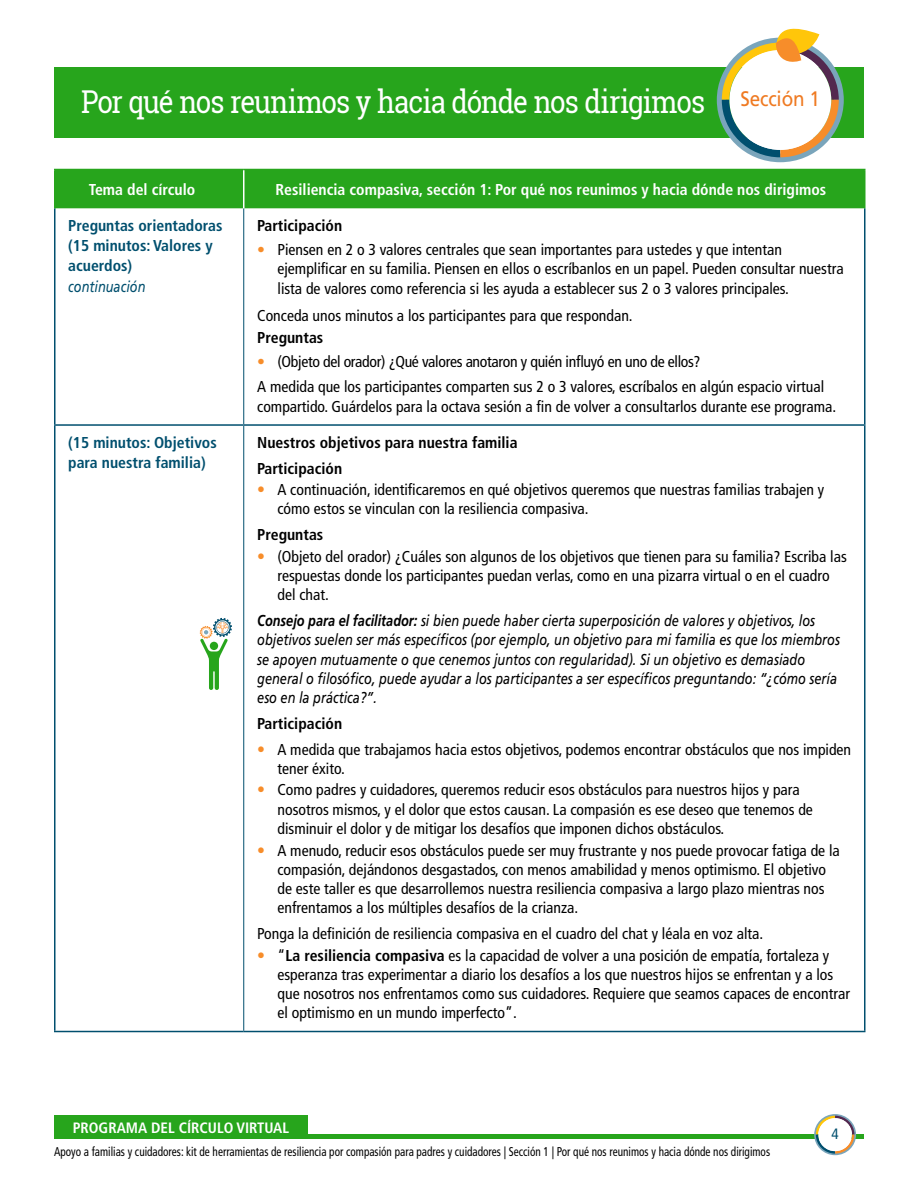
<style>
.page{position:relative;width:918px;height:1188px;background:#fff}
.page>*{position:absolute;margin:0;border:0;box-sizing:border-box;transform-origin:0 0}
.t1{font:31.5px "Roboto Slab";letter-spacing:-.035em;color:#fff;scale:.88 1}
.t2{font:condensed 15.75px/19px "Frutiger LT Std";color:#000}
.t3{font:italic 15.75px/19px "Frutiger LT Std";color:#000;scale:.81 1}
.t4{font:700 condensed 15.75px/26px "Frutiger LT Std";color:#000}
.t5{font:700 condensed 15.75px/20.2px "Frutiger LT Std";color:#004f6e}
.t6{font:700 condensed 15.75px "Frutiger LT Std";color:#fff}
.t7{font:italic 15.75px "Frutiger LT Std";color:#004f6e;scale:.81 1}
.t8{font:700 condensed 15px "Frutiger LT Std";color:#fff}
.t9{font:condensed 15px "Frutiger LT Std";color:#004f6e}
.t10{font:condensed 12.75px "Frutiger LT Std";color:#000;scale:.88 1}
.s1{color:#f78d2a}
.s2{font-size:16.5px;color:#f78d2a}
.s3{font-weight:700}
</style>
<div class="page">
<hr style="left:54px;top:1134px;width:810px;height:4px;background:#27a51c">
<svg style="left:814px;top:1114px;width:42px;height:41px"></svg>
<div style="left:818px;top:1118px;width:34px;height:33px;background:#fff;border-radius:50%"></div>
<div style="left:54px;top:1115px;width:254px;height:21px;background:#27a51c"></div>
<div style="left:54px;top:68px;width:810px;height:70px;background:#27a51c"></div>
<svg style="left:717px;top:28px;width:127px;height:134px"></svg>
<div style="left:56px;top:170px;width:808px;height:38px;background:#27a51c"></div>
<hr style="left:54px;top:208px;width:2px;height:216px;background:#004f6e">
<hr style="left:864px;top:208px;width:2px;height:216px;background:#004f6e">
<hr style="left:54px;top:424px;width:190px;height:2px;background:#004f6e">
<hr style="left:54px;top:426px;width:2px;height:605px;background:#004f6e">
<hr style="left:244px;top:424px;width:622px;height:2px;background:#004f6e">
<hr style="left:864px;top:426px;width:2px;height:605px;background:#004f6e">
<hr style="left:54px;top:1031px;width:190px;height:1px;background:#004f6e">
<hr style="left:244px;top:1031px;width:622px;height:1px;background:#004f6e">
<hr style="left:243px;top:208px;width:1px;height:216px;background:#004f6e">
<hr style="left:243px;top:426px;width:1px;height:605px;background:#004f6e">
<hr style="left:54px;top:169px;width:190px;height:1px;background:#27a51c">
<hr style="left:54px;top:170px;width:2px;height:38px;background:#27a51c">
<hr style="left:244px;top:169px;width:622px;height:1px;background:#27a51c">
<hr style="left:864px;top:170px;width:2px;height:38px;background:#27a51c">
<hr style="left:243px;top:170px;width:1px;height:38px;background:#fff">
<svg style="left:200px;top:618px;width:32px;height:72px"></svg>
<h1 class="t1" style="left:81px;top:79px;width:841px">Por qué nos reunimos y hacia dónde nos dirigimos <sup>Sección</sup> <sup>1</sup></h1>
<p class="t6" style="left:89px;top:180px;width:108px">Tema del círculo</p>
<p class="t6" style="left:275px;top:180px;width:552px">Resiliencia compasiva, sección 1: Por qué nos reunimos y hacia dónde nos dirigimos</p>
<p class="t5" style="left:68px;top:215px;width:156px">Preguntas orientadoras (15 minutos: Valores y acuerdos)</p>
<p class="t7" style="left:68px;top:277px;width:97px">continuación</p>
<p class="t4" style="left:257px;top:213px;width:86px">Participación</p>
<p class="t2" style="left:278px;top:240px;width:568px;line-height:19.5px;text-indent:-20px"><span class="s1">•</span> Piensen en 2 o 3 valores centrales que sean importantes para ustedes y que intentan ejemplificar en su familia. Piensen en ellos o escríbanlos en un papel. Pueden consultar nuestra lista de valores como referencia si les ayuda a establecer sus 2 o 3 valores principales.</p>
<p class="t2" style="left:257px;top:306px;width:377px">Conceda unos minutos a los participantes para que respondan.</p>
<p class="t4" style="left:257px;top:324px;width:68px">Preguntas</p>
<p class="t2" style="left:257px;top:348px;width:568px;line-height:26px"><span class="s1">•</span> (Objeto del orador) ¿Qué valores anotaron y quién influyó en uno de ellos?<br>A medida que los participantes comparten sus 2 o 3 valores, escríbalos en algún espacio virtual</p>
<p class="t2" style="left:257px;top:397px;width:580px">compartido. Guárdelos para la octava sesión a fin de volver a consultarlos durante ese programa.</p>
<p class="t5" style="left:68px;top:432px;width:150px">(15 minutos: Objetivos para nuestra familia)</p>
<p class="t4" style="left:257px;top:429px;width:262px">Nuestros objetivos para nuestra familia<br>Participación</p>
<p class="t2" style="left:278px;top:480px;width:548px;text-indent:-20px"><span class="s2">•</span> A continuación, identificaremos en qué objetivos queremos que nuestras familias trabajen y cómo estos se vinculan con la resiliencia compasiva.</p>
<p class="t4" style="left:257px;top:522px;width:68px">Preguntas</p>
<p class="t2" style="left:278px;top:547px;width:571px;text-indent:-20px"><span class="s2">•</span> (Objeto del orador) ¿Cuáles son algunos de los objetivos que tienen para su familia? Escriba las respuestas donde los participantes puedan verlas, como en una pizarra virtual o en el cuadro del chat.</p>
<p class="t3" style="left:257px;top:611px;width:721px"><span class="s3">Consejo para el facilitador:</span> si bien puede haber cierta superposición de valores y objetivos, los objetivos suelen ser más específicos (por ejemplo, un objetivo para mi familia es que los miembros se apoyen mutuamente o que cenemos juntos con regularidad). Si un objetivo es demasiado general o filosófico, puede ayudar a los participantes a ser específicos preguntando: “¿cómo sería eso en la práctica?”.</p>
<p class="t4" style="left:257px;top:710px;width:86px">Participación</p>
<p class="t2" style="left:278px;top:740px;width:575px;text-indent:-20px"><span class="s2">•</span> A medida que trabajamos hacia estos objetivos, podemos encontrar obstáculos que nos impiden tener éxito.</p>
<p class="t2" style="left:278px;top:781px;width:537px;text-indent:-20px"><span class="s2">•</span> Como padres y cuidadores, queremos reducir esos obstáculos para nuestros hijos y para nosotros mismos, y el dolor que estos causan. La compasión es ese deseo que tenemos de disminuir el dolor y de mitigar los desafíos que imponen dichos obstáculos.</p>
<p class="t2" style="left:278px;top:841px;width:564px;text-indent:-20px"><span class="s2">•</span> A menudo, reducir esos obstáculos puede ser muy frustrante y nos puede provocar fatiga de la compasión, dejándonos desgastados, con menos amabilidad y menos optimismo. El objetivo de este taller es que desarrollemos nuestra resiliencia compasiva a largo plazo mientras nos enfrentamos a los múltiples desafíos de la crianza.</p>
<p class="t2" style="left:257px;top:924px;width:508px">Ponga la definición de resiliencia compasiva en el cuadro del chat y léala en voz alta.</p>
<p class="t2" style="left:278px;top:946px;width:574px;text-indent:-20px"><span class="s2">•</span> “<span class="s3">La resiliencia compasiva</span> es la capacidad de volver a una posición de empatía, fortaleza y esperanza tras experimentar a diario los desafíos a los que nuestros hijos se enfrentan y a los que nosotros nos enfrentamos como sus cuidadores. Requiere que seamos capaces de encontrar el optimismo en un mundo imperfecto”.</p>
<p class="t8" style="left:73px;top:1119px;width:218px">PROGRAMA DEL CÍRCULO VIRTUAL</p>
<p class="t10" style="left:54px;top:1144px;width:815px">Apoyo a familias y cuidadores: kit de herramientas de resiliencia por compasión para padres y cuidadores | Sección 1 | Por qué nos reunimos y hacia dónde nos dirigimos</p>
<p class="t9" style="left:832px;top:1125px;width:9px">4</p>
</div>
